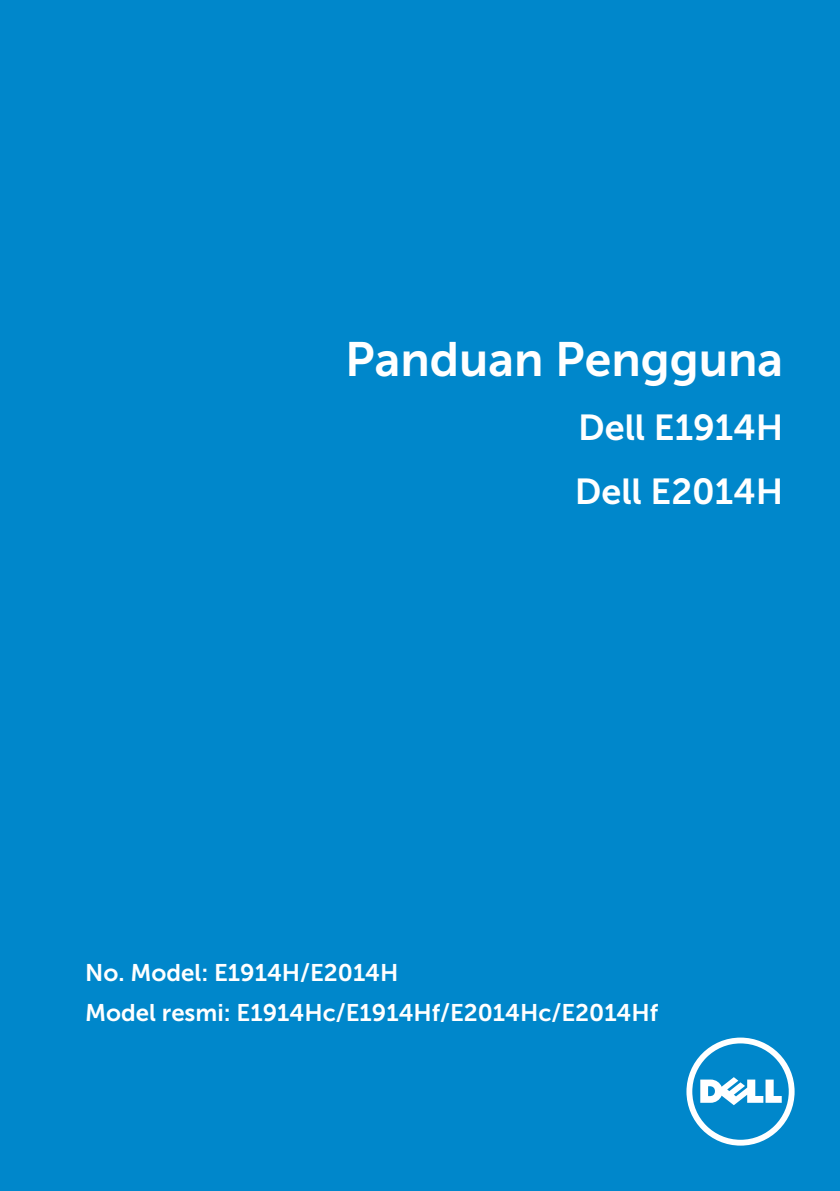
<style>
.page{position:relative;width:840px;height:1191px;background:#fff}
.page>*{position:absolute;margin:0;border:0;box-sizing:border-box;transform-origin:0 0}
.t1{font:48px "Museo Sans For Dell 700";color:#fff}
.t2{font:36px "Museo Sans For Dell 700";color:#fff}
.Model{font:24px "Museo Sans For Dell 700";color:#fff}
</style>
<div class="page">
<div style="left:0;top:0;width:839px;height:1191px;background:#0087cb"></div>
<svg style="left:686px;top:1037px;width:108px;height:108px"></svg>
<p class="t1" style="left:345px;top:333px;width:439px">Panduan Pengguna</p>
<p class="t2" style="left:577px;top:407px;width:206px">Dell E1914H</p>
<p class="t2" style="left:574px;top:471px;width:210px">Dell E2014H</p>
<p class="Model" style="left:85px;top:959px;width:315px">No. Model: E1914H/E2014H</p>
<p class="Model" style="left:85px;top:999px;width:574px">Model resmi: E1914Hc/E1914Hf/E2014Hc/E2014Hf</p>
</div>
